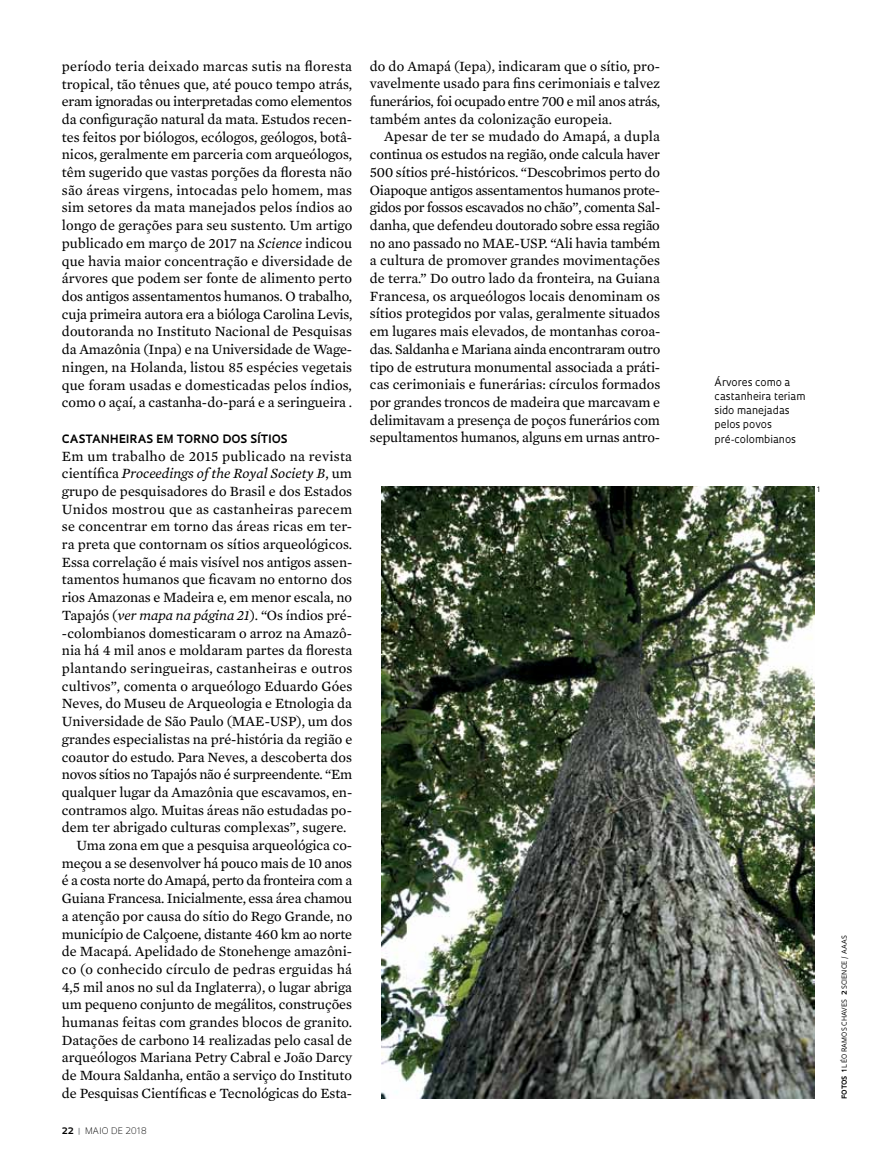
<style>
.page{position:relative;width:885px;height:1169px;background:#fff}
.page>*{position:absolute;margin:0;border:0;box-sizing:border-box;transform-origin:0 0}
.t1{font:14.4px/17.7px "Mercury Text G2";letter-spacing:-.005em;color:#000;text-align:justify}
.t2{font:14.4px "Mercury Text G2";letter-spacing:.02em;color:#000}
.t3{font:italic 14.4px "Mercury Text G2";color:#000}
.t4{font:14.4px "Mercury Text G2";letter-spacing:-.025em;color:#000}
.t5{font:700 11.25px "Oculum";letter-spacing:.035em;color:#000}
.t6{font:10.35px/14.1px "Oculum";color:#000}
.t7{font:300 8.7px "Oculum";letter-spacing:.02em;color:#000}
.t8{font:7.35px "Oculum";color:#000}
.t9{font:6.75px "Oculum";letter-spacing:.02em;color:#000}
.s1{font-style:italic}
.s2{font-style:normal}
.s3{font-weight:700}
.s4{font-weight:700;color:#939598}
</style>
<div class="page">
<img style="left:381px;top:486px;width:433px;height:612px">
<p class="t1" style="left:62px;top:56px;width:292px">período teria deixado marcas sutis na floresta tropical, tão tênues que, até pouco tempo atrás, eram ignoradas ou interpretadas como elementos da configuração natural da mata. Estudos recen&shy;tes feitos por biólogos, ecólogos, geólogos, botâ&shy;nicos, geralmente em parceria com arqueólogos, têm sugerido que vastas porções da floresta não são áreas virgens, intocadas pelo homem, mas sim setores da mata manejados pelos índios ao longo de gerações para seu sustento. Um artigo publicado em março de 2017 na <span class="s1">Science</span> indicou que havia maior concentração e diversidade de árvores que podem ser fonte de alimento perto dos antigos assentamentos humanos. O trabalho, cuja primeira autora era a bióloga Carolina Levis, doutoranda no Instituto Nacional de Pesquisas da Amazônia (Inpa) e na Universidade de Wage&shy;ningen, na Holanda, listou 85 espécies vegetais que foram usadas e domesticadas pelos índios, como o açaí, a castanha-do-pará e a seringueira .</p>
<p class="t5" style="left:62px;top:431px;width:226px">CASTANHEI RAS EM TORNO DOS SÍTIOS</p>
<p class="t2" style="left:62px;top:445px;width:292px">Em um trabalho de 2015 publicado na revista</p>
<p class="t3" style="left:62px;top:463px;width:292px"><span class="s2">científica</span> Proceedings of the Royal Society B<span class="s2">, um</span></p>
<p class="t1" style="left:62px;top:481px;width:292px">grupo de pesquisadores do Brasil e dos Estados</p>
<p class="t2" style="left:62px;top:498px;width:292px">Unidos mostrou que as castanheiras parecem</p>
<p class="t1" style="left:62px;top:517px;width:292px">se concentrar em torno das áreas ricas em ter-</p>
<p class="t1" style="left:62px;top:534px;width:292px">ra preta que contornam os sítios arqueológicos.</p>
<p class="t1" style="left:62px;top:552px;width:292px">Essa correlação é mais visível nos antigos assen-</p>
<p class="t1" style="left:62px;top:570px;width:292px">tamentos humanos que ficavam no entorno dos</p>
<p class="t1" style="left:62px;top:588px;width:292px">rios Amazonas e Madeira e, em menor escala, no</p>
<p class="t1" style="left:62px;top:605px;width:292px">Tapajós (<span class="s1">ver mapa na página 21</span>). “Os índios pré-</p>
<p class="t1" style="left:62px;top:623px;width:292px">-colombianos domesticaram o arroz na Amazô-</p>
<p class="t1" style="left:62px;top:641px;width:292px">nia há 4 mil anos e moldaram partes da floresta</p>
<p class="t2" style="left:62px;top:657px;width:292px">plantando seringueiras, castanheiras e outros</p>
<p class="t1" style="left:62px;top:676px;width:292px">cultivos”, comenta o arqueólogo Eduardo Góes</p>
<p class="t1" style="left:62px;top:694px;width:292px">Neves, do Museu de Arqueologia e Etnologia da</p>
<p class="t1" style="left:62px;top:711px;width:292px">Universidade de São Paulo (MAE-USP), um dos</p>
<p class="t1" style="left:62px;top:729px;width:292px">grandes especialistas na pré-história da região e</p>
<p class="t1" style="left:62px;top:747px;width:292px">coautor do estudo. Para Neves, a descoberta dos</p>
<p class="t1" style="left:62px;top:764px;width:292px">novos sítios no Tapajós não é surpreendente. “Em</p>
<p class="t1" style="left:62px;top:782px;width:292px">qualquer lugar da Amazônia que escavamos, en-</p>
<p class="t1" style="left:62px;top:800px;width:292px">contramos algo. Muitas áreas não estudadas po-</p>
<p class="t1" style="left:62px;top:818px;width:286px">dem ter abrigado culturas complexas”, sugere.</p>
<p class="t1" style="left:76px;top:835px;width:277px">Uma zona em que a pesquisa arqueológica co-</p>
<p class="t1" style="left:62px;top:853px;width:292px">meçou a se desenvolver há pouco mais de 10 anos</p>
<p class="t4" style="left:62px;top:870px;width:292px">é a costa norte do Amapá, perto da fronteira com a</p>
<p class="t1" style="left:62px;top:888px;width:292px">Guiana Francesa. Inicialmente, essa área chamou</p>
<p class="t1" style="left:62px;top:906px;width:292px">a atenção por causa do sítio do Rego Grande, no</p>
<p class="t1" style="left:62px;top:924px;width:292px">município de Calçoene, distante 460 km ao norte</p>
<p class="t1" style="left:62px;top:941px;width:292px">de Macapá. Apelidado de Stonehenge amazôni-</p>
<p class="t1" style="left:62px;top:959px;width:292px">co (o conhecido círculo de pedras erguidas há</p>
<p class="t1" style="left:62px;top:977px;width:292px">4,5 mil anos no sul da Inglaterra), o lugar abriga</p>
<p class="t1" style="left:62px;top:995px;width:292px">um pequeno conjunto de megálitos, construções</p>
<p class="t1" style="left:62px;top:1012px;width:292px">humanas feitas com grandes blocos de granito.</p>
<p class="t1" style="left:62px;top:1030px;width:292px">Datações de carbono 14 realizadas pelo casal de</p>
<p class="t1" style="left:62px;top:1048px;width:292px">arqueólogos Mariana Petry Cabral e João Darcy</p>
<p class="t1" style="left:62px;top:1065px;width:291px">de Moura Saldanha, então a serviço do Instituto</p>
<p class="t1" style="left:62px;top:1083px;width:292px">de Pesquisas Científicas e Tecnológicas do Esta-</p>
<p class="t7" style="left:62px;top:1124px;width:86px"><span class="s3">22</span> <span class="s4">|</span> MAIO DE 2018</p>
<p class="t1" style="left:370px;top:56px;width:292px">do do Amapá (Iepa), indicaram que o sítio, pro&shy;vavelmente usado para fins cerimoniais e talvez funerários, foi ocupado entre 700 e mil anos atrás, também antes da colonização europeia.</p>
<p class="t1" style="left:370px;top:127px;width:292px;text-indent:14px">Apesar de ter se mudado do Amapá, a dupla continua os estudos na região, onde calcula haver 500 sítios pré-históricos. “Descobrimos perto do Oiapoque antigos assentamentos humanos prote&shy;gidos por fossos escavados no chão”, comenta Sal&shy;danha, que defendeu doutorado sobre essa região no ano passado no MAE-USP. “Ali havia também a cultura de promover grandes movimentações de terra.” Do outro lado da fronteira, na Guiana Francesa, os arqueólogos locais denominam os sítios protegidos por valas, geralmente situados em lugares mais elevados, de montanhas coroa&shy;das. Saldanha e Mariana ainda encontraram outro tipo de estrutura monumental associada a práti&shy;cas cerimoniais e funerárias: círculos formados por grandes troncos de madeira que marcavam e delimitavam a presença de poços funerários com sepultamentos humanos, alguns em urnas antro-</p>
<p class="t6" style="left:715px;top:374px;width:93px">Árvores como a castanheira teriam sido manejadas pelos povos pré-colombianos</p>
<p class="t8" style="left:817px;top:484px;width:5px">1</p>
<p class="t9" style="left:840px;top:1098px;width:165px;rotate:-90deg"><span class="s3">FOTOS 1</span> léo ramos chaves <span class="s3">2</span> Scien ce / AAAS</p>
</div>
